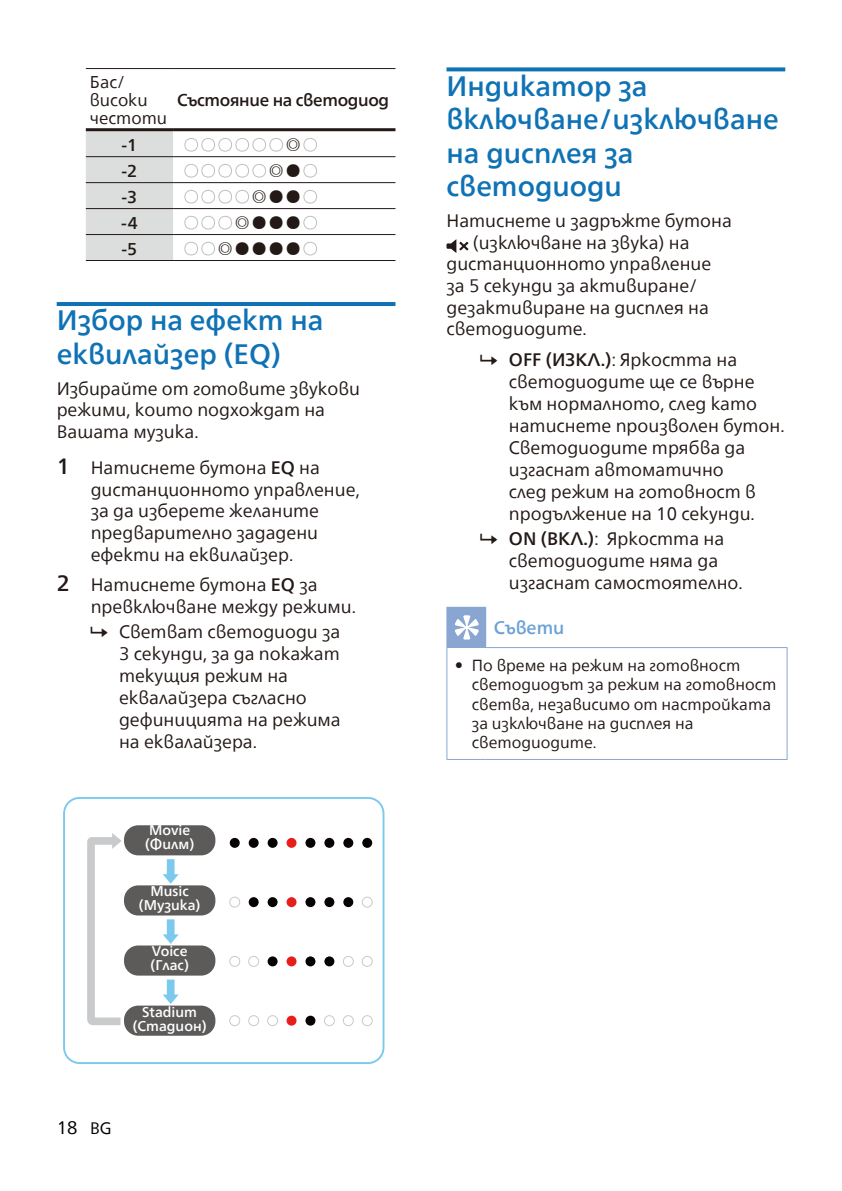
<style>
.page{position:relative;width:842px;height:1191px;background:#fff}
.page>*{position:absolute;margin:0;border:0;box-sizing:border-box;transform-origin:0 0}
.heading2{font:500 28px/33.6px "Neue Frutiger World";color:#0e72b5}
.Body_Text_9{font:18px/22px "Neue Frutiger World";color:#231916}
.notes-caption-paragr{font:500 18px "Neue Frutiger World";color:#6aa1d7}
.t1{font:18px "Neue Frutiger World";color:#000}
.dfutableheader_black{font:500 17px "Neue Frutiger World";letter-spacing:-.02em;color:#231916}
.dfutableheader_black-2{font:17px/18px "Neue Frutiger World";color:#231916}
.dfutableheader_black-3{font:17px "Sim Sun";color:#231916}
.t2{font:16px/19.2px "Neue Frutiger World";color:#231916}
.Safety_texts{font:500 14px/14px "Neue Frutiger World";color:#fff}
.s1{font-weight:500;font-size:22px}
.s2{font-weight:500}
.s3{font-size:16.4px}
.s4{font-size:17px}
</style>
<div class="page">
<hr style="left:57px;top:302px;width:338px;height:4px;background:#0e72b5">
<div style="left:86px;top:131px;width:87px;height:129px;background:#dcdddd"></div>
<hr style="left:86px;top:156px;width:87px;height:1px;background:#231916">
<hr style="left:173px;top:156px;width:222px;height:1px;background:#231916">
<hr style="left:86px;top:182px;width:87px;height:1px;background:#231916">
<hr style="left:173px;top:182px;width:222px;height:1px;background:#231916">
<hr style="left:86px;top:208px;width:87px;height:1px;background:#231916">
<hr style="left:173px;top:208px;width:222px;height:1px;background:#231916">
<hr style="left:86px;top:234px;width:87px;height:1px;background:#231916">
<hr style="left:173px;top:234px;width:222px;height:1px;background:#231916">
<hr style="left:86px;top:260px;width:87px;height:1px;background:#231916">
<hr style="left:173px;top:260px;width:222px;height:1px;background:#231916">
<hr style="left:86px;top:68px;width:87px;height:1px;background:#231916">
<hr style="left:173px;top:68px;width:222px;height:1px;background:#231916">
<hr style="left:86px;top:128px;width:87px;height:3px;background:#231916">
<hr style="left:173px;top:128px;width:222px;height:3px;background:#231916">
<svg style="left:184px;top:138px;width:99px;height:14px"></svg>
<svg style="left:303px;top:138px;width:14px;height:14px"></svg>
<svg style="left:184px;top:164px;width:82px;height:14px"></svg>
<svg style="left:303px;top:164px;width:14px;height:14px"></svg>
<svg style="left:184px;top:190px;width:65px;height:14px"></svg>
<svg style="left:303px;top:190px;width:14px;height:14px"></svg>
<svg style="left:184px;top:216px;width:48px;height:13px"></svg>
<svg style="left:303px;top:216px;width:14px;height:13px"></svg>
<svg style="left:184px;top:242px;width:31px;height:13px"></svg>
<svg style="left:303px;top:242px;width:14px;height:13px"></svg>
<svg style="left:63px;top:797px;width:322px;height:267px"></svg>
<div style="left:63px;top:797px;width:321px;height:267px;border:2px solid #7bc9ed;border-radius:16px"></div>
<div style="left:124px;top:885px;width:91px;height:30px;background:#5c5b5a;border-radius:14px"></div>
<div style="left:124px;top:945px;width:91px;height:30px;background:#5c5b5a;border-radius:14px"></div>
<div style="left:124px;top:1005px;width:91px;height:30px;background:#5c5b5a;border-radius:14px"></div>
<div style="left:124px;top:825px;width:91px;height:30px;background:#5c5b5a;border-radius:14px"></div>
<svg style="left:163px;top:859px;width:16px;height:24px"></svg>
<svg style="left:163px;top:919px;width:16px;height:25px"></svg>
<svg style="left:163px;top:979px;width:16px;height:25px"></svg>
<svg style="left:87px;top:833px;width:35px;height:192px"></svg>
<svg style="left:229px;top:1015px;width:144px;height:11px"></svg>
<div style="left:287px;top:838px;width:9px;height:10px;background:#e71f1b;border-radius:50%"></div>
<div style="left:305px;top:838px;width:10px;height:10px;background:#060202;border-radius:50%"></div>
<div style="left:324px;top:838px;width:10px;height:10px;background:#060202;border-radius:50%"></div>
<div style="left:343px;top:838px;width:10px;height:10px;background:#060202;border-radius:50%"></div>
<div style="left:362px;top:838px;width:10px;height:10px;background:#060202;border-radius:50%"></div>
<div style="left:230px;top:838px;width:10px;height:10px;background:#060202;border-radius:50%"></div>
<div style="left:249px;top:838px;width:10px;height:10px;background:#060202;border-radius:50%"></div>
<div style="left:268px;top:838px;width:10px;height:10px;background:#060202;border-radius:50%"></div>
<svg style="left:229px;top:955px;width:144px;height:12px"></svg>
<div style="left:268px;top:956px;width:10px;height:10px;background:#060202;border-radius:50%"></div>
<svg style="left:229px;top:896px;width:144px;height:11px"></svg>
<div style="left:249px;top:897px;width:10px;height:10px;background:#060202;border-radius:50%"></div>
<div style="left:268px;top:897px;width:10px;height:10px;background:#060202;border-radius:50%"></div>
<svg style="left:446px;top:67px;width:339px;height:4px"></svg>
<svg style="left:446px;top:239px;width:23px;height:14px"></svg>
<div style="left:447px;top:607px;width:39px;height:40px;background:#89a5d2"></div>
<hr style="left:787px;top:648px;width:1px;height:111px;background:#89a5d2">
<hr style="left:446px;top:647px;width:1px;height:112px;background:#89a5d2">
<hr style="left:446px;top:759px;width:40px;height:1px;background:#89a5d2">
<hr style="left:486px;top:759px;width:301px;height:1px;background:#89a5d2">
<hr style="left:446px;top:607px;width:1px;height:40px;background:#89a5d2">
<hr style="left:486px;top:647px;width:301px;height:1px;background:#89a5d2">
<svg style="left:455px;top:615px;width:24px;height:24px"></svg>
<p class="dfutableheader_black-2" style="left:90px;top:73px;width:79px">Бас/ високи честоти</p>
<p class="dfutableheader_black" style="left:177px;top:86px;width:214px">Състояние на светодиод</p>
<p class="dfutableheader_black" style="left:122px;top:131px;width:17px">-1</p>
<p class="dfutableheader_black-3" style="left:285px;top:136px;width:18px">◎</p>
<p class="dfutableheader_black" style="left:122px;top:157px;width:17px">-2</p>
<p class="dfutableheader_black-3" style="left:268px;top:162px;width:35px">◎●</p>
<p class="dfutableheader_black" style="left:122px;top:183px;width:17px">-3</p>
<p class="dfutableheader_black-3" style="left:251px;top:188px;width:52px">◎●●</p>
<p class="dfutableheader_black" style="left:121px;top:209px;width:18px">-4</p>
<p class="dfutableheader_black-3" style="left:234px;top:214px;width:69px">◎●●●</p>
<p class="dfutableheader_black" style="left:122px;top:235px;width:17px">-5</p>
<p class="dfutableheader_black-3" style="left:217px;top:240px;width:86px">◎●●●●</p>
<p class="heading2" style="left:57px;top:304px;width:268px">Избор на ефект на еквилайзер (EQ)</p>
<p class="Body_Text_9" style="left:57px;top:378px;width:305px">Избирайте от готовите звукови режими, които подхождат на<br>Вашата музика.</p>
<p class="Body_Text_9" style="left:91px;top:457px;width:271px;text-indent:-34px"><span class="s1">1</span> Натиснете бутона <span class="s2">EQ</span> на дистанционното управление, за да изберете желаните предварително зададени ефекти на еквилайзер.</p>
<p class="Body_Text_9" style="left:91px;top:574px;width:267px;text-indent:-34px"><span class="s1">2</span> Натиснете бутона <span class="s2">EQ</span> за превключване между режими.</p>
<p class="Body_Text_9" style="left:119px;top:620px;width:223px">Светват светодиоди за<br>3 секунди, за да покажат текущия режим на еквалайзера съгласно дефиницията на режима на еквалайзера.</p>
<p class="Safety_texts" style="left:145px;top:823px;width:51px">Movie (Филм)</p>
<p class="Safety_texts" style="left:139px;top:884px;width:63px;text-align:center">Music (Музика)</p>
<p class="Safety_texts" style="left:150px;top:944px;width:40px">Voice (Глас)</p>
<p class="Safety_texts" style="left:133px;top:1005px;width:75px;text-align:center">Stadium (Стадион)</p>
<p class="t1" style="left:57px;top:1114px;width:56px">18 <span class="s3">BG</span></p>
<p class="heading2" style="left:446px;top:69px;width:334px">Индикатор за включване/изключване на дисплея за светодиоди</p>
<p class="Body_Text_9" style="left:446px;top:210px;width:287px">Натиснете и задръжте бутона</p>
<p class="Body_Text_9" style="left:473px;top:232px;width:218px">(изключване на звука) на</p>
<p class="Body_Text_9" style="left:446px;top:253px;width:266px">дистанционното управление</p>
<p class="Body_Text_9" style="left:446px;top:275px;width:252px">за 5 секунди за активиране/</p>
<p class="Body_Text_9" style="left:446px;top:296px;width:264px">дезактивиране на дисплея на</p>
<p class="Body_Text_9" style="left:446px;top:318px;width:142px">светодиодите.</p>
<p class="Body_Text_9" style="left:509px;top:349px;width:277px"><span class="s2">OFF (ИЗКЛ.)</span>: Яркостта на светодиодите ще се върне към нормалното, след като натиснете произволен бутон.<br>Светодиодите трябва да изгаснат автоматично<br>след режим на готовност в продължение на 10 секунди.</p>
<p class="Body_Text_9" style="left:509px;top:528px;width:235px"><span class="s2">ON (ВКЛ.)</span>: Яркостта на светодиодите няма да изгаснат самостоятелно.</p>
<p class="notes-caption-paragr" style="left:494px;top:613px;width:72px">Съвети</p>
<p class="t2" style="left:472px;top:656px;width:306px;text-indent:-17px"><span class="s4">•</span> По време на режим на готовност светодиодът за режим на готовност светва, независимо от настройката за изключване на дисплея на светодиодите.</p>
</div>
